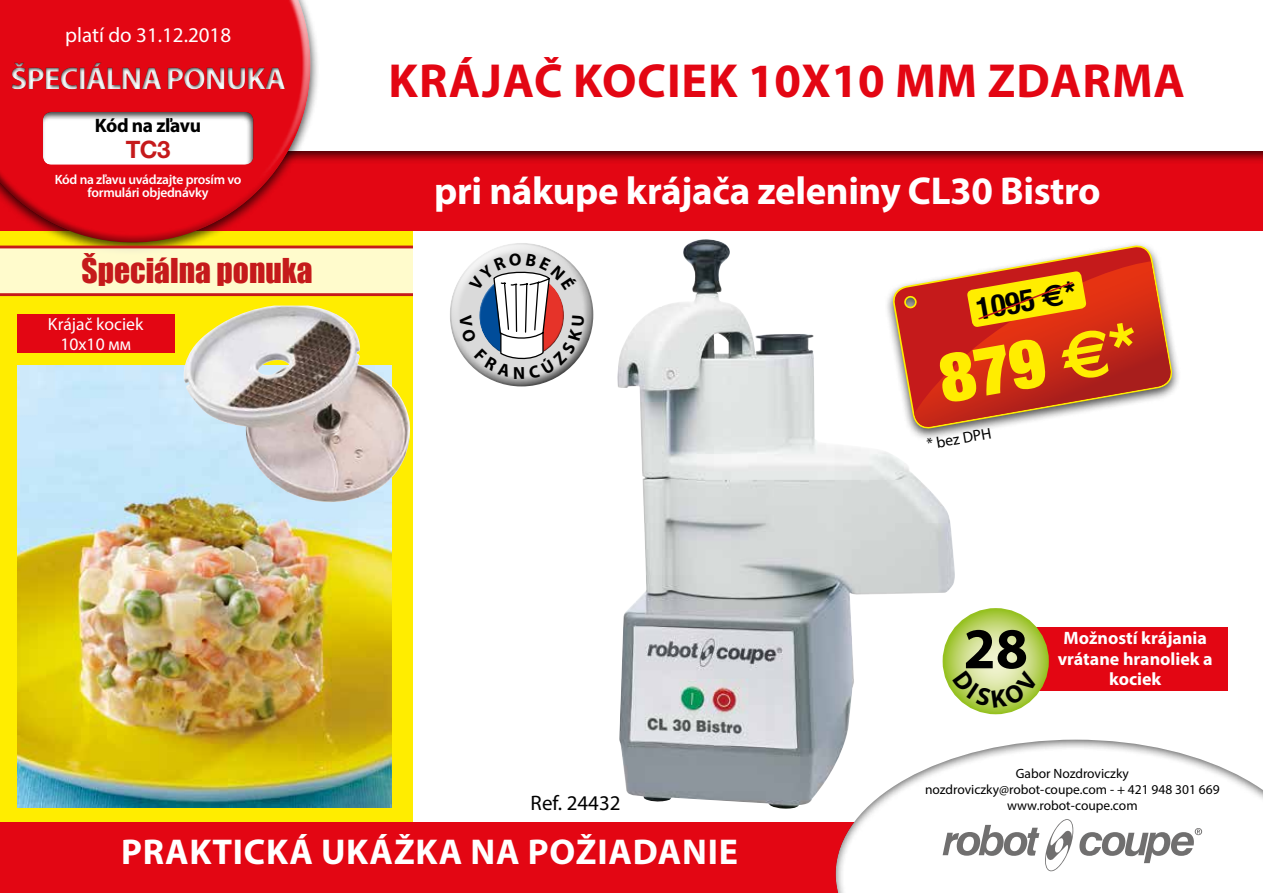
<style>
.page{position:relative;width:1263px;height:893px;background:#fff}
.page>*{position:absolute;margin:0;border:0;box-sizing:border-box;transform-origin:0 0}
.t1{font:900 expanded 68.1px "Helvetica Neue";color:#ffed00}
.t2{font:700 58.05px "Myriad Pro";color:#000}
.t3{font:700 48px "Myriad Pro";letter-spacing:.02em;color:#e30613}
.t4{font:700 39px "Myriad Pro";letter-spacing:-.01em;color:#fff}
.t5{font:700 36px "Myriad Pro";letter-spacing:.02em;color:#fff}
.t6{font:700 31.5px "Myriad Pro";letter-spacing:-.03em;color:#fff}
.t7{font:31.5px "Impact";color:#c51a1b}
.t8{font:700 condensed 30.6px "Helvetica Neue";color:#000}
.t9{font:700 24px "Helvetica Neue";color:#c51a1b}
.t10{font:21px "Myriad Pro";color:#fff}
.t11{font:21px "Myriad Pro";color:#000}
.t12{font:700 19.5px "Myriad Pro";letter-spacing:-.02em;color:#000}
.t13{font:700 18px/20.4px "Myriad Pro";color:#fff;text-align:center}
.t14{font:17.7px/20px "Myriad Pro";color:#fff;text-align:center}
.t15{font:15.6px "Myriad Pro";color:#000}
.t16{font:13.5px/16.2px "Myriad Pro";color:#000;text-align:center}
.t17{font:600 13.5px/13.5px "Myriad Pro";letter-spacing:-.02em;color:#fff;text-align:center}
.s1{font-family:"Euro Sans";font-stretch:normal}
.s2{font-family:"Euro Sans";font-weight:700;font-stretch:normal;font-size:67.05px}
.s3{font-weight:700;font-stretch:condensed;font-size:67.05px}
</style>
<div class="page">
<div style="left:0;top:0;width:412px;height:893px;background:#ffed00"></div>
<div style="left:0;top:148px;width:1263px;height:83px;background:#e30613"></div>
<div style="left:0;top:0;width:1263px;height:165px;background:#000;opacity:.7"></div>
<div style="left:0;top:0;width:1263px;height:151px;background:#fff"></div>
<div style="left:20px;top:0;width:293px;height:203px;background:#fff;opacity:.8"></div>
<div style="left:0;top:0;width:297px;height:245px;background:#000;opacity:.6"></div>
<div style="left:0;top:27px;width:326px;height:123px;background:#000;opacity:.7"></div>
<div style="left:43px;top:111px;width:213px;height:55px;background:#000;opacity:.75"></div>
<svg style="left:0;top:246px;width:413px;height:50px;background:#f8e3b9"></svg>
<div style="left:17px;top:315px;width:157px;height:38px;background:#e30613"></div>
<img style="left:617px;top:239px;width:338px;height:570px">
<div style="left:0;top:822px;width:880px;height:71px;background:#e30613"></div>
<div style="left:447px;top:253px;width:147px;height:134px;background:#000;opacity:.75"></div>
<div style="left:1033px;top:628px;width:195px;height:63px;background:#e30613"></div>
<svg style="left:943px;top:609px;width:105px;height:104px;background:#c3d878"></svg>
<div style="left:943px;top:608px;width:106px;height:106px;border:2px solid #fff;border-radius:50%"></div>
<div style="left:884px;top:241px;width:297px;height:200px;background:#000;opacity:.7"></div>
<svg style="left:891px;top:244px;width:282px;height:186px"></svg>
<svg style="left:914px;top:261px;width:259px;height:168px;background:#d4603b"></svg>
<div style="left:835px;top:738px;width:428px;height:155px;background:#000;opacity:.7"></div>
<svg style="left:943px;top:825px;width:96px;height:31px"></svg>
<svg style="left:1045px;top:819px;width:28px;height:53px"></svg>
<svg style="left:1079px;top:828px;width:123px;height:35px"></svg>
<img style="left:17px;top:366px;width:374px;height:442px">
<img style="left:180px;top:306px;width:231px;height:207px">
<svg style="left:459px;top:243px;width:125px;height:136px"></svg>
<svg style="left:952px;top:670px;width:86px;height:38px;background:#c8db81"></svg>
<h3 class="t10" style="left:65px;top:22px;width:167px">platí do 31.12.2018</h3>
<h3 class="t6" style="left:11px;top:58px;width:277px">ŠPECIÁLNA PONUKA</h3>
<h3 class="t3" style="left:389px;top:49px;width:798px">KRÁJAČ KOCIEK 10X10 ММ ZDARMA</h3>
<h3 class="t12" style="left:95px;top:113px;width:108px">Kód na zľavu</h3>
<h3 class="t9" style="left:126px;top:134px;width:46px">TC3</h3>
<p class="t17" style="left:55px;top:172px;width:188px">Kód na zľavu uvádzajte prosím vo formulári objednávky</p>
<h3 class="t4" style="left:434px;top:165px;width:668px">pri nákupe krájača zeleniny CL30 Bistro</h3>
<h3 class="t7" style="left:81px;top:246px;width:233px">Špeciálna ponuka</h3>
<h3 class="t14" style="left:48px;top:314px;width:97px">Krájač kociek<br>10x10 мм</h3>
<h3 class="t8" style="left:973px;top:291px;width:102px;rotate:-10deg">1095 <span class="s1">€</span>*</h3>
<h1 class="t1" style="left:932px;top:336px;width:201px;rotate:-10deg">879 <span class="s2">€</span><span class="s3">*</span></h1>
<p class="t15" style="left:925px;top:435px;width:67px;rotate:-10deg">* bez DPH</p>
<h2 class="t2" style="left:963px;top:611px;width:66px">28</h2>
<h3 class="t13" style="left:1058px;top:627px;width:156px">Možností krájania vrátane hranoliek a kociek</h3>
<p class="t16" style="left:925px;top:765px;width:296px">Gabor Nozdroviczky nozdroviczky@robot-coupe.com - + 421 948 301 669</p>
<h3 class="t11" style="left:531px;top:790px;width:92px">Ref. 24432</h3>
<p class="t16" style="left:1007px;top:797px;width:132px">www.robot-coupe.com</p>
<h3 class="t5" style="left:121px;top:828px;width:618px">PRAKTICKÁ UKÁŽKA NA POŽIADANIE</h3>
</div>
